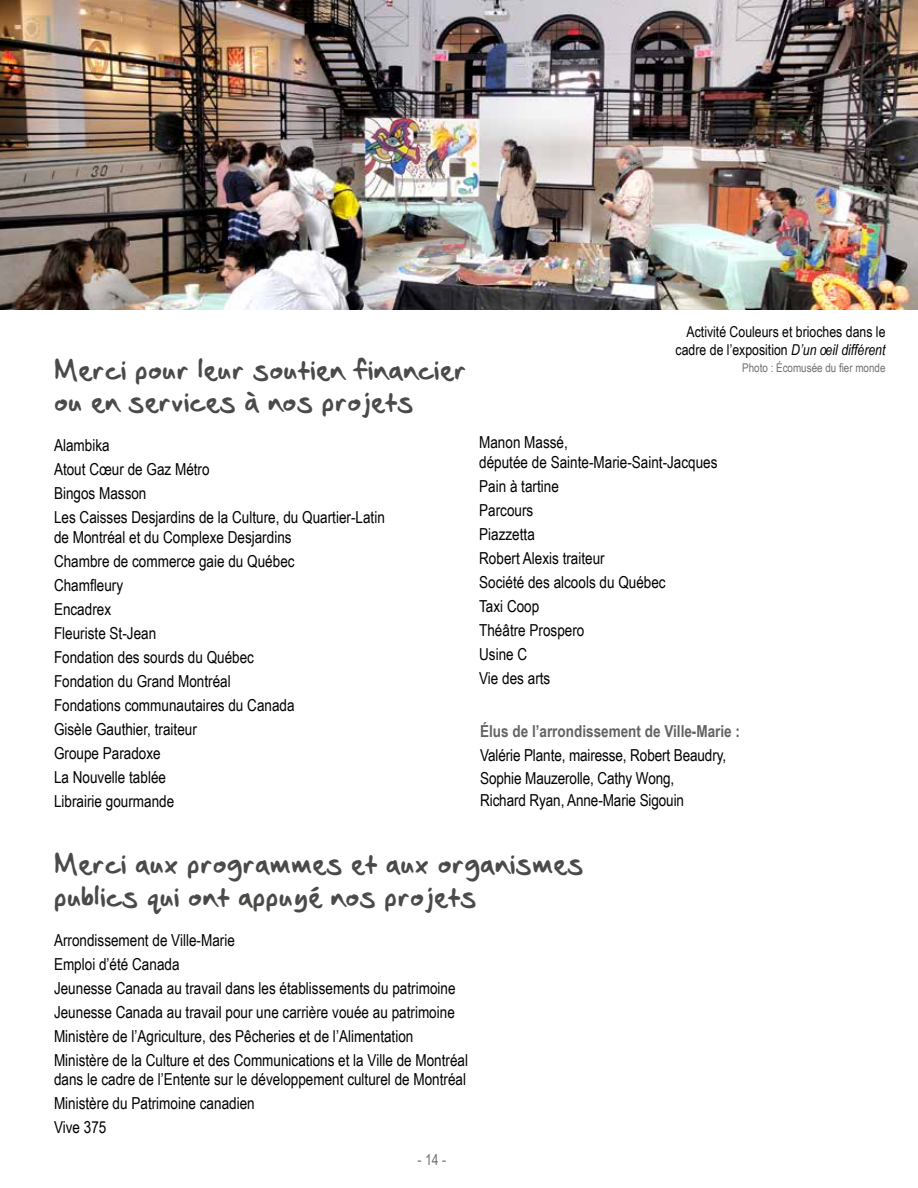
<style>
.page{position:relative;width:918px;height:1188px;background:#fff}
.page>*{position:absolute;margin:0;border:0;box-sizing:border-box;transform-origin:0 0}
.t1{font:27px/32.4px "Seans Other Hand";color:#4a4a49}
.t2{font:16.5px/24px "Arial Narrow";color:#000}
.t3{font:700 16.5px "Arial Narrow";color:#646363}
.t4{font:15px/18px "Arial Narrow";color:#000;text-align:right}
.t5{font:15px "Arial Narrow";color:#706f6f}
.t6{font:12px "Arial Narrow";color:#706f6f}
.s1{font-style:italic}
</style>
<div class="page">
<img style="left:0;top:0;width:918px;height:309px">
<h1 class="t1" style="left:54px;top:353px;width:414px">Merci pour leur soutien financier ou en services à nos projets</h1>
<p class="t2" style="left:54px;top:433px;width:332px">Alambika<br>Atout Cœur de Gaz Métro<br>Bingos Masson<br>Les Caisses Desjardins de la Culture, du Quartier-Latin</p>
<p class="t2" style="left:54px;top:525px;width:242px">de Montréal et du Complexe Desjardins<br>Chambre de commerce gaie du Québec<br>Chamfleury<br>Encadrex<br>Fleuriste St-Jean<br>Fondation des sourds du Québec<br>Fondation du Grand Montréal<br>Fondations communautaires du Canada<br>Gisèle Gauthier, traiteur<br>Groupe Paradoxe<br>La Nouvelle tablée<br>Librairie gourmande</p>
<p class="t4" style="left:676px;top:323px;width:211px">Activité Couleurs et brioches dans le cadre de l’exposition <span class="s1">D’un oeil différent</span></p>
<p class="t6" style="left:742px;top:360px;width:145px">Photo : Écomusée du fier monde</p>
<p class="t2" style="left:479px;top:432px;width:240px;line-height:19.8px">Manon Massé,<br>députée de Sainte-Marie-Saint-Jacques</p>
<p class="t2" style="left:479px;top:474px;width:188px">Pain à tartine<br>Parcours<br>Piazzetta<br>Robert Alexis traiteur<br>Société des alcools du Québec<br>Taxi Coop<br>Théâtre Prospero<br>Usine C<br>Vie des arts</p>
<p class="t3" style="left:480px;top:722px;width:261px">Élus de l’arrondissement de Ville-Marie :</p>
<p class="t2" style="left:480px;top:744px;width:248px;line-height:22.5px">Valérie Plante, mairesse, Robert Beaudry,<br>Sophie Mauzerolle, Cathy Wong,<br>Richard Ryan, Anne-Marie Sigouin</p>
<h1 class="t1" style="left:54px;top:847px;width:531px">Merci aux programmes et aux organismes publics qui ont appuyé nos projets</h1>
<p class="t2" style="left:54px;top:928px;width:416px">Arrondissement de Ville-Marie<br>Emploi d’été Canada<br>Jeunesse Canada au travail dans les établissements du patrimoine Jeunesse Canada au travail pour une carrière vouée au patrimoine Ministère de l’Agriculture, des Pêcheries et de l’Alimentation Ministère de la Culture et des Communications et la Ville de Montréal</p>
<p class="t2" style="left:54px;top:1067px;width:414px">dans le cadre de l’Entente sur le développement culturel de Montréal<br>Ministère du Patrimoine canadien<br>Vive 375</p>
<p class="t5" style="left:418px;top:1151px;width:30px">- 14 -</p>
</div>
